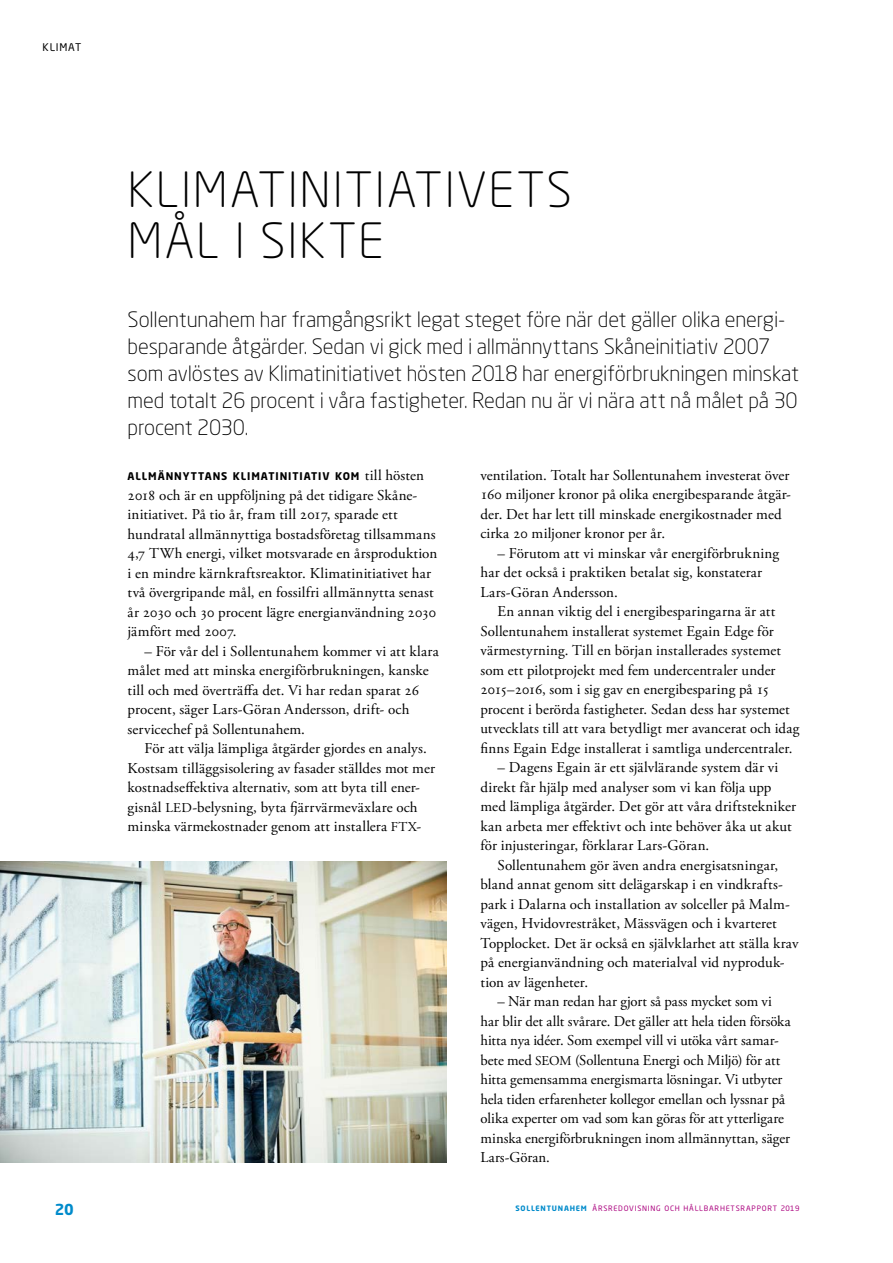
<style>
.page{position:relative;width:893px;height:1263px;background:#fff}
.page>*{position:absolute;margin:0;border:0;box-sizing:border-box;transform-origin:0 0}
.t1{font:300 48px/51px "Neo Sans W1 G";letter-spacing:.04em;color:#000}
.t2{font:300 21px/27px "Neo Sans W1 G";letter-spacing:-.005em;color:#000}
.t3{font:15px/19.5px "Adobe Garamond Pro";letter-spacing:.01em;color:#000}
.t4{font:700 15px "Neo Sans W1 G";color:#008bcb}
.t5{font:700 10.5px "Neo Sans W1 G";letter-spacing:.09em;color:#000}
.t6{font:10.5px "Neo Sans W1 G";letter-spacing:.075em;color:#000}
.t7{font:7.35px "Neo Sans W1 G";letter-spacing:.105em;color:#ab037f}
.s1{font-family:"Adobe Garamond Pro";font-weight:400;font-size:15px}
.s2{font-size:13.5px}
.s3{font-weight:700;color:#008bcb}
</style>
<div class="page">
<img style="left:0;top:861px;width:446px;height:301px">
<p class="t6" style="left:43px;top:40px;width:40px">KLIMAT</p>
<h1 class="t1" style="left:128px;top:163px;width:446px">KLIMATINITIATIVETS<br>MÅL I SIKTE</h1>
<p class="t2" style="left:128px;top:305px;width:673px">Sollentunahem har framgångsrikt legat steget före när det gäller olika energi&shy;besparande åtgärder. Sedan vi gick med i allmännyttans Skåneinitiativ 2007 som avlöstes av Klimatinitiativet hösten 2018 har energiförbrukningen minskat med totalt 26 procent i våra fastigheter. Redan nu är vi nära att nå målet på 30 procent 2030.</p>
<p class="t5" style="left:128px;top:470px;width:298px">ALLMÄNNYTTANS KLIMATINITIATIV KOM <span class="s1">till hösten</span></p>
<p class="t3" style="left:128px;top:486px;width:311px">2018 och är en uppföljning på det tidigare Skåne&shy;initiativet. På tio år, fram till 2017, sparade ett hundratal allmännyttiga bostadsföretag tillsammans 4,7 TWh energi, vilket motsvarade en årsproduktion i en mindre kärnkraftsreaktor. Klimatinitiativet har två övergripande mål, en fossilfri allmännytta senast år 2030 och 30 procent lägre energianvändning 2030 jämfört med 2007.</p>
<p class="t3" style="left:128px;top:642px;width:313px;text-indent:17px">– För vår del i Sollentunahem kommer vi att klara målet med att minska energiförbrukningen, kanske till och med överträffa det. Vi har redan sparat 26 procent, säger Lars-Göran Andersson, drift- och servicechef på Sollentunahem.</p>
<p class="t3" style="left:128px;top:739px;width:309px;text-indent:17px">För att välja lämpliga åtgärder gjordes en analys.<br>Kostsam tilläggsisolering av fasader ställdes mot mer kostnadseffektiva alternativ, som att byta till ener&shy;gisnål <span class="s2">LED</span>-belysning, byta fjärrvärmeväxlare och minska värmekostnader genom att installera <span class="s2">FTX</span>-</p>
<p class="t3" style="left:480px;top:466px;width:312px">ventilation. Totalt har Sollentunahem investerat över 160 miljoner kronor på olika energibesparande åtgär&shy;der. Det har lett till minskade energikostnader med cirka 20 miljoner kronor per år.</p>
<p class="t3" style="left:480px;top:544px;width:300px;text-indent:17px">– Förutom att vi minskar vår energiförbrukning har det också i praktiken betalat sig, konstaterar<br>Lars-Göran Andersson.</p>
<p class="t3" style="left:480px;top:602px;width:320px;text-indent:17px">En annan viktig del i energibesparingarna är att Sollentunahem installerat systemet Egain Edge för värmestyrning. Till en början installerades systemet som ett pilotprojekt med fem undercentraler under 2015–2016, som i sig gav en energibesparing på 15 procent i berörda fastigheter. Sedan dess har systemet utvecklats till att vara betydligt mer avancerat och idag finns Egain Edge installerat i samtliga undercentraler.</p>
<p class="t3" style="left:480px;top:758px;width:317px;text-indent:17px">– Dagens Egain är ett självlärande system där vi direkt får hjälp med analyser som vi kan följa upp med lämpliga åtgärder. Det gör att våra driftstekniker kan arbeta mer effektivt och inte behöver åka ut akut för injusteringar, förklarar Lars-Göran.</p>
<p class="t3" style="left:480px;top:856px;width:319px;text-indent:17px">Sollentunahem gör även andra energisatsningar, bland annat genom sitt delägarskap i en vindkrafts&shy;park i Dalarna och installation av solceller på Malm&shy;vägen, Hvidovrestråket, Mässvägen och i kvarteret Topplocket. Det är också en självklarhet att ställa krav på energianvändning och materialval vid nyproduk&shy;tion av lägenheter.</p>
<p class="t3" style="left:480px;top:992px;width:312px;text-indent:17px">– När man redan har gjort så pass mycket som vi har blir det allt svårare. Det gäller att hela tiden försöka hitta nya idéer. Som exempel vill vi utöka vårt samar&shy;bete med <span class="s2">SEOM</span> (Sollentuna Energi och Miljö) för att hitta gemensamma energismarta lösningar. Vi utbyter hela tiden erfarenheter kollegor emellan och lyssnar på olika experter om vad som kan göras för att ytterligare minska energiförbrukningen inom allmännyttan, säger Lars-Göran.</p>
<p class="t4" style="left:55px;top:1200px;width:21px">20</p>
<p class="t7" style="left:515px;top:1204px;width:285px"><span class="s3">SOLLENTUNAHEM</span> ÅRSREDOVISNING OCH HÅLLBARHETSRAPPORT 2019</p>
</div>
